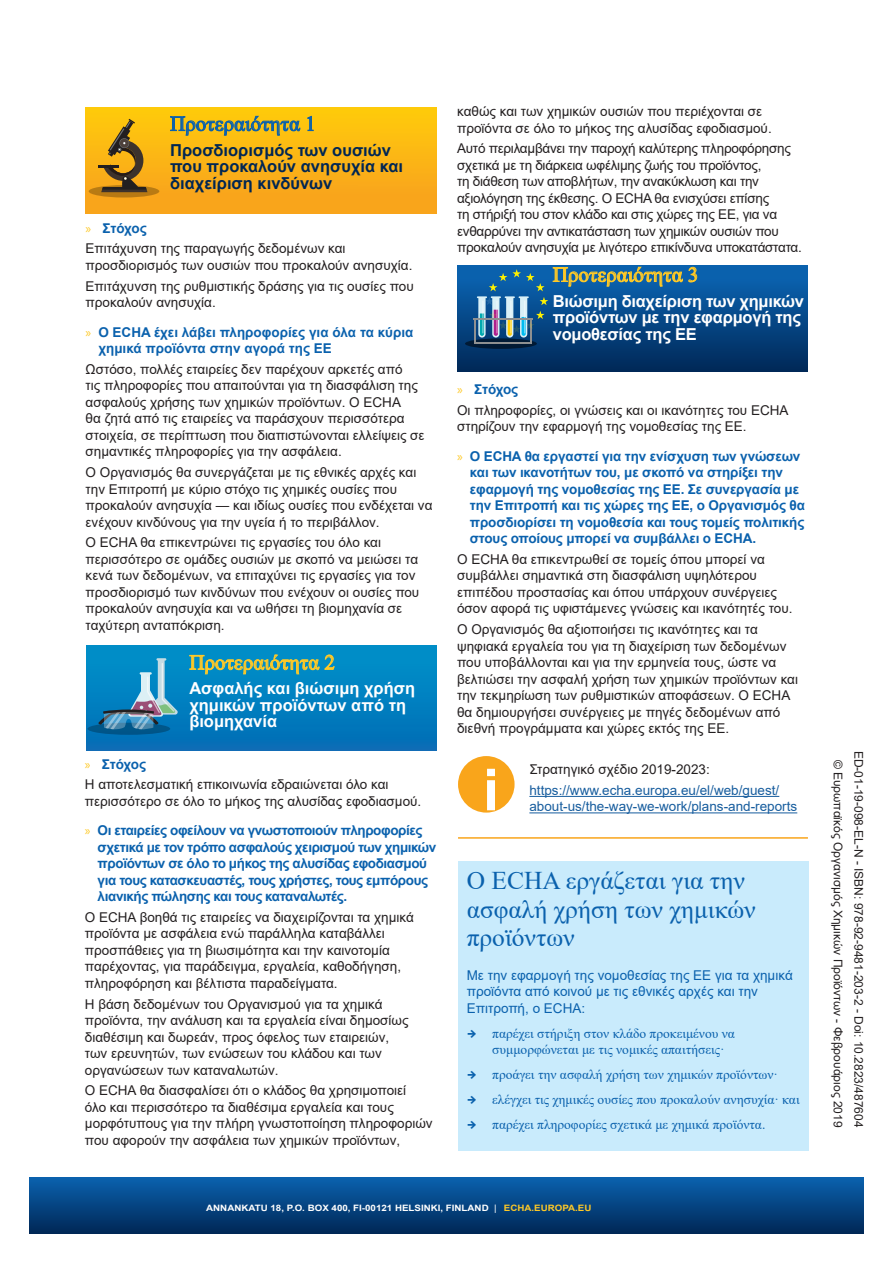
<style>
.page{position:relative;width:893px;height:1263px;background:#fff}
.page>*{position:absolute;margin:0;border:0;box-sizing:border-box;transform-origin:0 0}
.body{font:700 58.05px "Arial";color:#fff}
.body-2{font:25.5px/28.5px "Times New Roman";color:#0a61ad}
.body-3{font:21px "Times New Roman";color:#fec927}
.body-4{font:21px "Times New Roman";color:#0a61ad}
.body-5{font:700 16.5px/16.5px "Arial";letter-spacing:-.015em;color:#fff}
.body-6{font:700 16.5px/16.5px "Arial";color:#002654}
.body-7{font:13.5px/16.5px "Arial";color:#231f20}
.t1{font:700 13.5px/16.5px "Arial";letter-spacing:-.01em;color:#0a61ad}
.body-8{font:13.5px/16.5px "Arial";letter-spacing:-.02em;color:#231f20}
.t2{font:700 13.5px/16.5px "Arial";letter-spacing:-.03em;color:#0a61ad}
.t3{font:13.5px/16.5px "Times New Roman";color:#0a61ad}
.body-9{font:13.5px/16.5px "Arial";color:#0a61ad}
.body-10{font:13.5px "Arial";color:#175d9e}
.body-11{font:12px "Arial";color:#231f20}
.t4{font:700 8.7px "Arial";color:#fff;scale:1.11 1}
.s1{font-family:"Myriad Pro";font-weight:400;color:#fec927}
.s2{font-weight:400}
.s3{color:#fec927}
</style>
<div class="page">
<div style="left:30px;top:1178px;width:833px;height:55px;background:linear-gradient(to bottom,#0a61ad,#002857)"></div>
<div style="left:458px;top:266px;width:350px;height:106px;background:linear-gradient(to bottom,#0b67b7,#012959)"></div>
<div style="left:86px;top:645px;width:350px;height:106px;background:linear-gradient(to bottom,#0092ca,#046eb6)"></div>
<svg style="left:87px;top:723px;width:83px;height:12px"></svg>
<svg style="left:98px;top:658px;width:80px;height:71px;background:#3490bd"></svg>
<svg style="left:189px;top:654px;width:146px;height:20px;background:#439b9b"></svg>
<svg style="left:465px;top:338px;width:72px;height:11px"></svg>
<hr style="left:474px;top:319px;width:2px;height:24px;background:#8e9091">
<hr style="left:474px;top:342px;width:57px;height:2px;background:#8e9091">
<svg style="left:477px;top:266px;width:220px;height:77px;background:#226090"></svg>
<hr style="left:482px;top:301px;width:1px;height:32px;background:#fff">
<hr style="left:496px;top:301px;width:1px;height:32px;background:#fff">
<hr style="left:510px;top:301px;width:1px;height:32px;background:#fff">
<hr style="left:524px;top:301px;width:1px;height:32px;background:#fff">
<hr style="left:473px;top:318px;width:59px;height:2px;background:#8e9091">
<div style="left:86px;top:107px;width:350px;height:106px;background:linear-gradient(to bottom,#ffcb0b,#f8a01e)"></div>
<svg style="left:170px;top:116px;width:131px;height:20px;background:#baa839"></svg>
<svg style="left:307px;top:116px;width:7px;height:15px"></svg>
<svg style="left:89px;top:185px;width:70px;height:12px"></svg>
<hr style="left:99px;top:165px;width:20px;height:3px;background:#231f20">
<svg style="left:101px;top:119px;width:46px;height:73px;background:#ae821c"></svg>
<hr style="left:529px;top:796px;width:250px;height:1px;background:#175d9e">
<hr style="left:529px;top:812px;width:268px;height:1px;background:#175d9e">
<div style="left:458px;top:756px;width:57px;height:57px;background:#f9a51b;border-radius:50%"></div>
<div style="left:458px;top:861px;width:350px;height:290px;background:#c9ebfc"></div>
<hr style="left:458px;top:837px;width:350px;height:2px;background:#f9a51b">
<p class="body-4" style="left:170px;top:109px;width:147px">Προτεραιότητα 1</p>
<p class="body-6" style="left:170px;top:142px;width:235px">Προσδιορισμός των ουσιών που προκαλούν ανησυχία και διαχείριση κινδύνων</p>
<p class="t1" style="left:86px;top:220px;width:63px"><span class="s1">»</span> Στόχος</p>
<p class="body-7" style="left:86px;top:240px;width:328px">Επιτάχυνση της παραγωγής δεδομένων και προσδιορισμός των ουσιών που προκαλούν ανησυχία.</p>
<p class="body-7" style="left:86px;top:278px;width:330px">Επιτάχυνση της ρυθμιστικής δράσης για τις ουσίες που προκαλούν ανησυχία.</p>
<p class="t1" style="left:98px;top:324px;width:317px;text-indent:-13px"><span class="s1">»</span> Ο ECHA έχει λάβει πληροφορίες για όλα τα κύρια χημικά προϊόντα στην αγορά της ΕΕ</p>
<p class="body-7" style="left:86px;top:361px;width:340px">Ωστόσο, πολλές εταιρείες δεν παρέχουν αρκετές από<br>τις πληροφορίες που απαιτούνται για τη διασφάλιση της ασφαλούς χρήσης των χημικών προϊόντων. Ο ECHA<br>θα ζητά από τις εταιρείες να παράσχουν περισσότερα στοιχεία, σε περίπτωση που διαπιστώνονται ελλείψεις σε σημαντικές πληροφορίες για την ασφάλεια.</p>
<p class="body-7" style="left:86px;top:464px;width:348px">Ο Οργανισμός θα συνεργάζεται με τις εθνικές αρχές και την Επιτροπή με κύριο στόχο τις χημικές ουσίες που προκαλούν ανησυχία — και ιδίως ουσίες που ενδέχεται να ενέχουν κινδύνους για την υγεία ή το περιβάλλον.</p>
<p class="body-7" style="left:86px;top:534px;width:335px">Ο ECHA θα επικεντρώνει τις εργασίες του όλο και περισσότερο σε ομάδες ουσιών με σκοπό να μειώσει τα κενά των δεδομένων, να επιταχύνει τις εργασίες για τον προσδιορισμό των κινδύνων που ενέχουν οι ουσίες που προκαλούν ανησυχία και να ωθήσει τη βιομηχανία σε ταχύτερη ανταπόκριση.</p>
<p class="body-3" style="left:189px;top:647px;width:147px">Προτεραιότητα 2</p>
<p class="body-5" style="left:189px;top:680px;width:227px">Ασφαλής και βιώσιμη χρήση χημικών προϊόντων από τη βιομηχανία</p>
<p class="t1" style="left:85px;top:756px;width:63px"><span class="s1">»</span> Στόχος</p>
<p class="body-7" style="left:85px;top:776px;width:338px">Η αποτελεσματική επικοινωνία εδραιώνεται όλο και περισσότερο σε όλο το μήκος της αλυσίδας εφοδιασμού.</p>
<p class="t2" style="left:98px;top:822px;width:340px;text-indent:-13px"><span class="s1">»</span> Οι εταιρείες οφείλουν να γνωστοποιούν πληροφορίες σχετικά με τον τρόπο ασφαλούς χειρισμού των χημικών προϊόντων σε όλο το μήκος της αλυσίδας εφοδιασμού για τους κατασκευαστές, τους χρήστες, τους εμπόρους λιανικής πώλησης και τους καταναλωτές.</p>
<p class="body-7" style="left:85px;top:909px;width:331px">Ο ECHA βοηθά τις εταιρείες να διαχειρίζονται τα χημικά προϊόντα με ασφάλεια ενώ παράλληλα καταβάλλει προσπάθειες για τη βιωσιμότητα και την καινοτομία παρέχοντας, για παράδειγμα, εργαλεία, καθοδήγηση, πληροφόρηση και βέλτιστα παραδείγματα.</p>
<p class="body-7" style="left:85px;top:995px;width:325px">Η βάση δεδομένων του Οργανισμού για τα χημικά προϊόντα, την ανάλυση και τα εργαλεία είναι δημοσίως διαθέσιμη και δωρεάν, προς όφελος των εταιρειών, των ερευνητών, των ενώσεων του κλάδου και των οργανώσεων των καταναλωτών.</p>
<p class="body-7" style="left:85px;top:1082px;width:349px">Ο ECHA θα διασφαλίσει ότι ο κλάδος θα χρησιμοποιεί<br>όλο και περισσότερο τα διαθέσιμα εργαλεία και τους μορφότυπους για την πλήρη γνωστοποίηση πληροφοριών που αφορούν την ασφάλεια των χημικών προϊόντων,</p>
<p class="body-7" style="left:457px;top:103px;width:316px">καθώς και των χημικών ουσιών που περιέχονται σε προϊόντα σε όλο το μήκος της αλυσίδας εφοδιασμού.</p>
<p class="body-8" style="left:457px;top:140px;width:346px">Αυτό περιλαμβάνει την παροχή καλύτερης πληροφόρησης σχετικά με τη διάρκεια ωφέλιμης ζωής του προϊόντος,<br>τη διάθεση των αποβλήτων, την ανακύκλωση και την αξιολόγηση της έκθεσης. Ο ECHA θα ενισχύσει επίσης<br>τη στήριξή του στον κλάδο και στις χώρες της ΕΕ, για να ενθαρρύνει την αντικατάσταση των χημικών ουσιών που προκαλούν ανησυχία με λιγότερο επικίνδυνα υποκατάστατα.</p>
<p class="body-3" style="left:553px;top:260px;width:147px">Προτεραιότητα 3</p>
<p class="body-5" style="left:553px;top:293px;width:253px">Βιώσιμη διαχείριση των χημικών προϊόντων με την εφαρμογή της νομοθεσίας της ΕΕ</p>
<p class="t1" style="left:457px;top:381px;width:63px"><span class="s1">»</span> Στόχος</p>
<p class="body-7" style="left:457px;top:402px;width:333px">Οι πληροφορίες, οι γνώσεις και οι ικανότητες του ECHA στηρίζουν την εφαρμογή της νομοθεσίας της ΕΕ.</p>
<p class="t1" style="left:470px;top:448px;width:337px;text-indent:-13px"><span class="s1">»</span> Ο ECHA θα εργαστεί για την ενίσχυση των γνώσεων και των ικανοτήτων του, με σκοπό να στηρίξει την εφαρμογή της νομοθεσίας της ΕΕ. Σε συνεργασία με την Επιτροπή και τις χώρες της ΕΕ, ο Οργανισμός θα προσδιορίσει τη νομοθεσία και τους τομείς πολιτικής στους οποίους μπορεί να συμβάλλει ο ECHA.</p>
<p class="body-7" style="left:457px;top:551px;width:337px">Ο ECHA θα επικεντρωθεί σε τομείς όπου μπορεί να συμβάλλει σημαντικά στη διασφάλιση υψηλότερου επιπέδου προστασίας και όπου υπάρχουν συνέργειες όσον αφορά τις υφιστάμενες γνώσεις και ικανότητές του.</p>
<p class="body-7" style="left:457px;top:621px;width:342px">Ο Οργανισμός θα αξιοποιήσει τις ικανότητες και τα ψηφιακά εργαλεία του για τη διαχείριση των δεδομένων που υποβάλλονται και για την ερμηνεία τους, ώστε να βελτιώσει την ασφαλή χρήση των χημικών προϊόντων και την τεκμηρίωση των ρυθμιστικών αποφάσεων. Ο ECHA θα δημιουργήσει συνέργειες με πηγές δεδομένων από διεθνή προγράμματα και χώρες εκτός της ΕΕ.</p>
<p class="body" style="left:483px;top:749px;width:18px">i</p>
<p class="body-7" style="left:529px;top:761px;width:182px">Στρατηγικό σχέδιο 2019-2023:</p>
<p class="body-10" style="left:529px;top:781px;width:251px">https://www.echa.europa.eu/el/web/guest/</p>
<p class="body-10" style="left:529px;top:797px;width:269px">about-us/the-way-we-work/plans-and-reports</p>
<p class="body-2" style="left:467px;top:866px;width:290px">Ο ECHA εργάζεται για την ασφαλή χρήση των χημικών προϊόντων</p>
<p class="body-9" style="left:467px;top:967px;width:328px">Με την εφαρμογή της νομοθεσίας της ΕΕ για τα χημικά προϊόντα από κοινού με τις εθνικές αρχές και την<br>Επιτροπή, ο ECHA:</p>
<p class="t3" style="left:492px;top:1025px;width:244px">παρέχει στήριξη στον κλάδο προκειμένου να συμμορφώνεται με τις νομικές απαιτήσεις·</p>
<p class="t3" style="left:492px;top:1066px;width:287px">προάγει την ασφαλή χρήση των χημικών προϊόντων·</p>
<p class="t3" style="left:492px;top:1091px;width:309px">ελέγχει τις χημικές ουσίες που προκαλούν ανησυχία· και</p>
<p class="t3" style="left:492px;top:1116px;width:275px">παρέχει πληροφορίες σχετικά με χημικά προϊόντα.</p>
<p class="t4" style="left:206px;top:1201px;width:349px">ANNANKATU 18, P.O. BOX 400, FI-00121 HELSINKI, FINLAND <span class="s2">|</span> <span class="s3">ECHA.EUROPA.EU</span></p>
<p class="body-11" style="left:846px;top:760px;width:369px;rotate:90deg">© Ευρωπαϊκός Οργανισμός Χημικών Προϊόντων - Φεβρουάριος 2019</p>
<p class="body-11" style="left:867px;top:750px;width:378px;rotate:90deg">ED-01-19-098-EL-N - ISBN: 978-92-9481-203-2 - Doi: 10.2823/487604</p>
</div>
